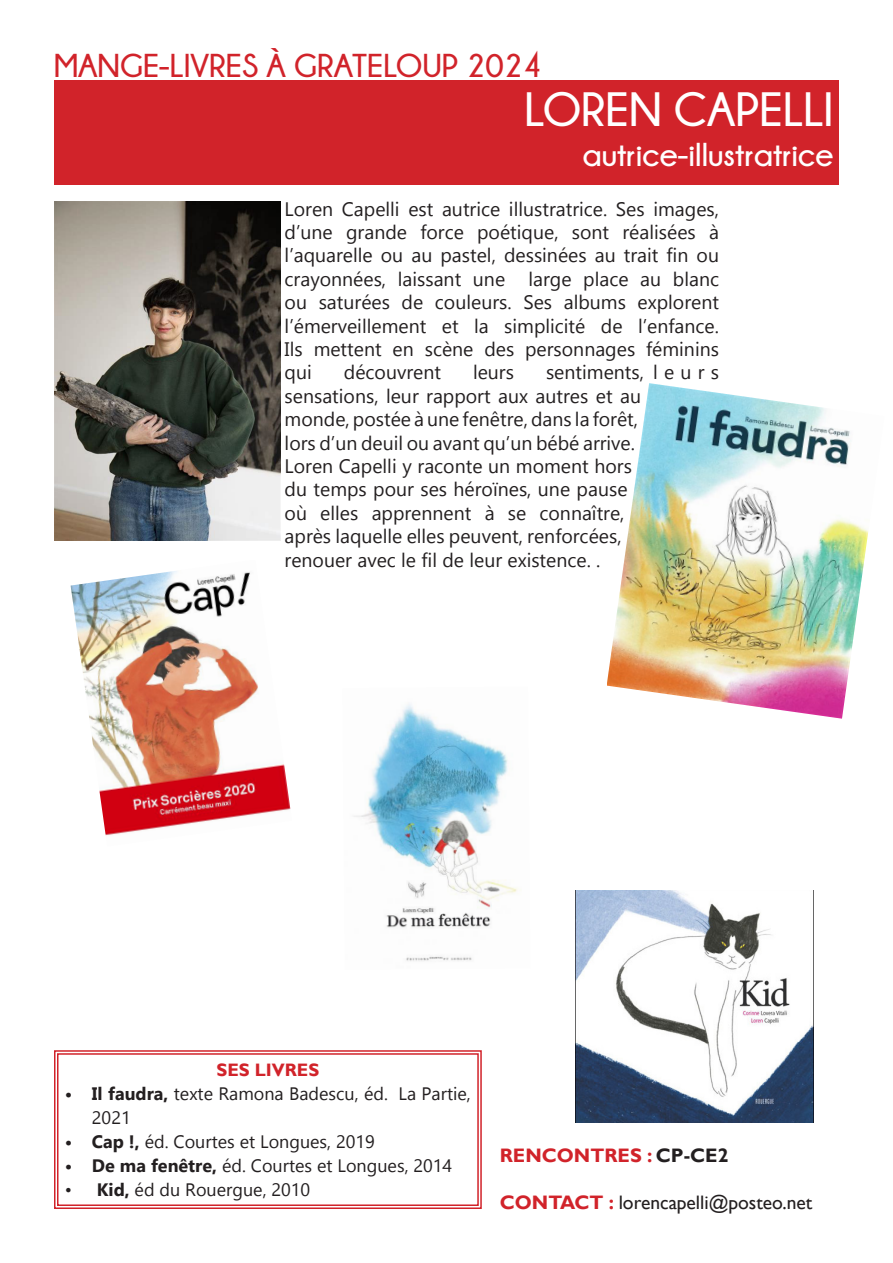
<style>
.page{position:relative;width:893px;height:1263px;background:#fff}
.page>*{position:absolute;margin:0;border:0;box-sizing:border-box;transform-origin:0 0}
.t1{font:700 48px "Champagne&Limousines";color:#fff}
.t2{font:700 33px "Champagne&Limousines";color:#d1232a}
.t3{font:700 33px "Champagne&Limousines";color:#fff}
.t4{font:19.5px/23.4px "Gadugi";color:#231f20;text-align:justify}
.t5{font:19.5px "Gill Sans";color:#231f20}
.t6{font:700 19.5px "Gill Sans";color:#d1232a}
.t7{font:18px/24px "Gadugi";color:#231f20}
.t8{font:700 18px "Gill Sans";color:#d1232a}
.s1{font-weight:700}
.s2{color:#231f20}
.s3{font-weight:700;color:#d1232a}
</style>
<div class="page">
<div style="left:54px;top:80px;width:785px;height:105px;background:#d1232a"></div>
<svg style="left:54px;top:1050px;width:428px;height:159px"></svg>
<div style="left:57px;top:1053px;width:422px;height:153px;border:1px solid #d1232a"></div>
<img style="left:54px;top:201px;width:226px;height:339px">
<img style="left:607px;top:383px;width:262px;height:336px">
<img style="left:71px;top:571px;width:220px;height:265px">
<img style="left:354px;top:703px;width:164px;height:258px">
<img style="left:575px;top:891px;width:238px;height:232px">
<p class="t2" style="left:54px;top:48px;width:489px">MANGE-LIVRES À GRATELOUP 2024</p>
<p class="t1" style="left:525px;top:83px;width:310px">LOREN CAPELLI</p>
<p class="t3" style="left:583px;top:136px;width:252px">autrice-illustratrice</p>
<p class="t4" style="left:285px;top:197px;width:436px">Loren Capelli est autrice illustratrice. Ses images, d’une grande force poétique, sont réalisées à l’aquarelle ou au pastel, dessinées au trait fin ou crayonnées, laissant une large place au blanc ou saturées de couleurs. Ses albums explorent l’émerveillement et la simplicité de l’enfance.<br>Ils mettent en scène des personnages féminins qui</p>
<p class="t4" style="left:344px;top:361px;width:99px">découvrent</p>
<p class="t4" style="left:473px;top:361px;width:43px">leurs</p>
<p class="t4" style="left:285px;top:361px;width:436px;text-align:left;text-indent:261px">sentiments, l e u r s sensations, leur rapport aux autres et au<br>monde, postée à une fenêtre, dans la forêt,<br>lors d’un deuil ou avant qu’un bébé arrive.<br>Loren Capelli y raconte un moment hors<br>du temps pour ses héroïnes, une pause<br>où elles apprennent à se connaître,<br>après laquelle elles peuvent, renforcées,<br>renouer avec le fil de leur existence. .</p>
<p class="t8" style="left:217px;top:1059px;width:104px">SES LIVRES</p>
<p class="t7" style="left:92px;top:1081px;width:380px;text-indent:-27px"><span class="s1">• Il faudra,</span> texte Ramona Badescu, éd. La Partie,<br>2021</p>
<p class="t7" style="left:65px;top:1129px;width:311px"><span class="s1">• Cap !,</span> éd. Courtes et Longues, 2019</p>
<p class="t7" style="left:65px;top:1153px;width:389px"><span class="s1">• De ma fenêtre,</span> éd. Courtes et Longues, 2014</p>
<p class="t7" style="left:65px;top:1177px;width:247px">• <span class="s1">Kid,</span> éd du Rouergue, 2010</p>
<p class="t6" style="left:500px;top:1144px;width:230px">RENCONTRES : <span class="s2">CP-CE2</span></p>
<p class="t5" style="left:500px;top:1191px;width:314px"><span class="s3">CONTACT :</span> lorencapelli@posteo.net</p>
</div>
